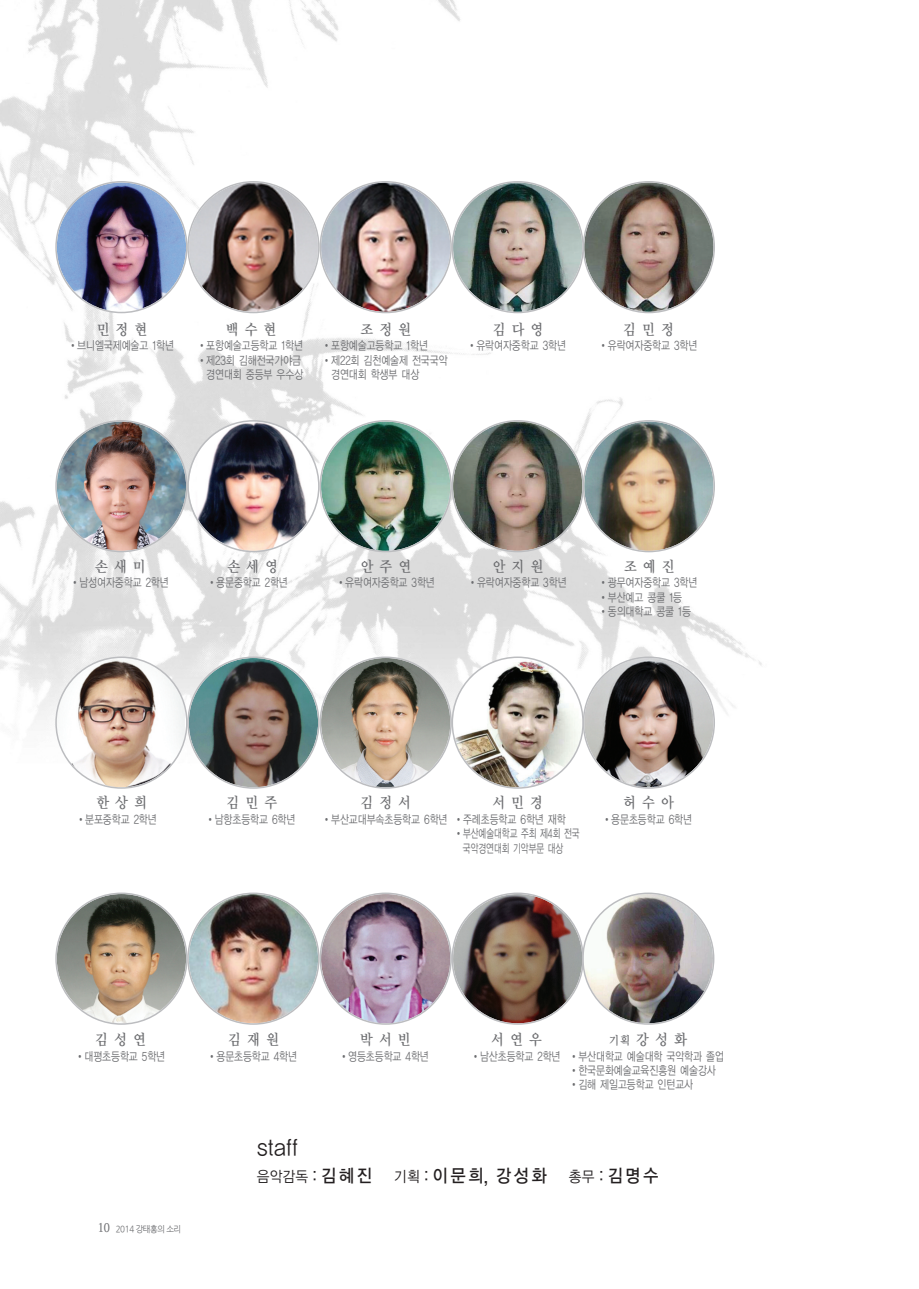
<style>
.page{position:relative;width:919px;height:1289px;background:#fff}
.page>*{position:absolute;margin:0;border:0;box-sizing:border-box;transform-origin:0 0}
.t1{font:22.5px "YGO12";letter-spacing:-.05em;color:#231f20;scale:.9 1}
.t2{font:18px "YGO13";letter-spacing:.1em;color:#231f20;scale:.9 1}
.t3{font:15px "Y Mj O14";letter-spacing:.4em;color:#6c6d70;scale:.9 1}
.t4{font:12px/14.4px "YGO12";letter-spacing:-.075em;color:#6c6d70;scale:.8 1}
.t5{font:9px "Nanum Gothic";letter-spacing:-.05em;color:#6c6d70;scale:.9 1}
.s1{font-family:"Nanum Myeongjo";font-weight:700;font-size:12px}
.s2{font-size:12px}
.s3{font-family:"YGO12";font-size:15px}
.s4{font-family:"YGO12"}
</style>
<div class="page">
<img style="left:0;top:0;width:762px;height:723px">
<img style="left:55px;top:181px;width:660px;height:132px">
<img style="left:55px;top:420px;width:660px;height:132px">
<img style="left:55px;top:656px;width:660px;height:132px">
<img style="left:55px;top:892px;width:659px;height:132px">
<p class="t3" style="left:96px;top:320px;width:58px">민정현</p>
<p class="t4" style="left:68px;top:339px;width:134px">•브니엘국제예술고 1학년</p>
<p class="t3" style="left:225px;top:320px;width:58px">백수현</p>
<p class="t4" style="left:197px;top:339px;width:134px">•포항예술고등학교 1학년</p>
<p class="t4" style="left:197px;top:353px;width:135px;text-align:right">•제23회 김해전국가야금 경연대회 중등부 우수상</p>
<p class="t3" style="left:360px;top:320px;width:58px">조정원</p>
<p class="t4" style="left:322px;top:339px;width:134px">•포항예술고등학교 1학년</p>
<p class="t4" style="left:331px;top:353px;width:148px;text-indent:-9px">•제22회 김천예술제 전국국악 경연대회 학생부 대상</p>
<p class="t3" style="left:492px;top:320px;width:58px">김다영</p>
<p class="t4" style="left:467px;top:339px;width:125px">•유락여자중학교 3학년</p>
<p class="t3" style="left:623px;top:320px;width:58px">김민정</p>
<p class="t4" style="left:598px;top:339px;width:125px">•유락여자중학교 3학년</p>
<p class="t3" style="left:95px;top:556px;width:58px">손새미</p>
<p class="t4" style="left:70px;top:575px;width:125px">•남성여자중학교 2학년</p>
<p class="t3" style="left:227px;top:556px;width:58px">손세영</p>
<p class="t4" style="left:207px;top:575px;width:103px">•용문중학교 2학년</p>
<p class="t3" style="left:360px;top:556px;width:58px">안주연</p>
<p class="t4" style="left:336px;top:575px;width:125px">•유락여자중학교 3학년</p>
<p class="t3" style="left:492px;top:556px;width:58px">안지원</p>
<p class="t4" style="left:468px;top:575px;width:125px">•유락여자중학교 3학년</p>
<p class="t3" style="left:623px;top:556px;width:58px">조예진</p>
<p class="t4" style="left:598px;top:575px;width:125px">•광무여자중학교 3학년</p>
<p class="t4" style="left:598px;top:589px;width:106px">•부산예고 콩쿨 1등</p>
<p class="t4" style="left:598px;top:604px;width:117px">•동의대학교 콩쿨 1등</p>
<p class="t3" style="left:96px;top:793px;width:58px">한상희</p>
<p class="t4" style="left:76px;top:812px;width:103px">•분포중학교 2학년</p>
<p class="t3" style="left:226px;top:793px;width:58px">김민주</p>
<p class="t4" style="left:205px;top:812px;width:114px">•남항초등학교 6학년</p>
<p class="t3" style="left:360px;top:793px;width:58px">김정서</p>
<p class="t4" style="left:322px;top:812px;width:159px">•부산교대부속초등학교 6학년</p>
<p class="t3" style="left:492px;top:793px;width:58px">서민경</p>
<p class="t4" style="left:454px;top:812px;width:142px">•주례초등학교 6학년 재학</p>
<p class="t4" style="left:462px;top:826px;width:148px;text-indent:-9px">•부산예술대학교 주최 제4회 전국 국악경연대회 기악부문 대상</p>
<p class="t3" style="left:622px;top:793px;width:58px">허수아</p>
<p class="t4" style="left:602px;top:812px;width:114px">•용문초등학교 6학년</p>
<p class="t3" style="left:95px;top:1029px;width:58px">김성연</p>
<p class="t4" style="left:75px;top:1048px;width:114px">•대평초등학교 5학년</p>
<p class="t5" style="left:98px;top:1223px;width:94px"><span class="s1">10</span> 2014 강태홍의 소리</p>
<p class="t3" style="left:228px;top:1029px;width:58px">김재원</p>
<p class="t4" style="left:207px;top:1048px;width:114px">•용문초등학교 4학년</p>
<p class="t3" style="left:360px;top:1029px;width:58px">박서빈</p>
<p class="t4" style="left:339px;top:1048px;width:114px">•영등초등학교 4학년</p>
<p class="t3" style="left:491px;top:1029px;width:58px">서연우</p>
<p class="t4" style="left:471px;top:1048px;width:114px">•남산초등학교 2학년</p>
<p class="t3" style="left:609px;top:1029px;width:88px"><span class="s2">기획</span>강성화</p>
<p class="t4" style="left:569px;top:1048px;width:195px">•부산대학교 예술대학 국악학과 졸업</p>
<p class="t4" style="left:569px;top:1063px;width:185px">•한국문화예술교육진흥원 예술강사</p>
<p class="t4" style="left:569px;top:1077px;width:157px">•김해 제일고등학교 인턴교사</p>
<h1 class="t1" style="left:256px;top:1132px;width:48px">staff</h1>
<h2 class="t2" style="left:256px;top:1163px;width:448px"><span class="s3">음악감독</span> <span class="s4">:</span>김혜진 <span class="s3">기획</span> <span class="s4">:</span>이문희, 강성화 <span class="s3">총무</span> <span class="s4">:</span>김명수</h2>
</div>
